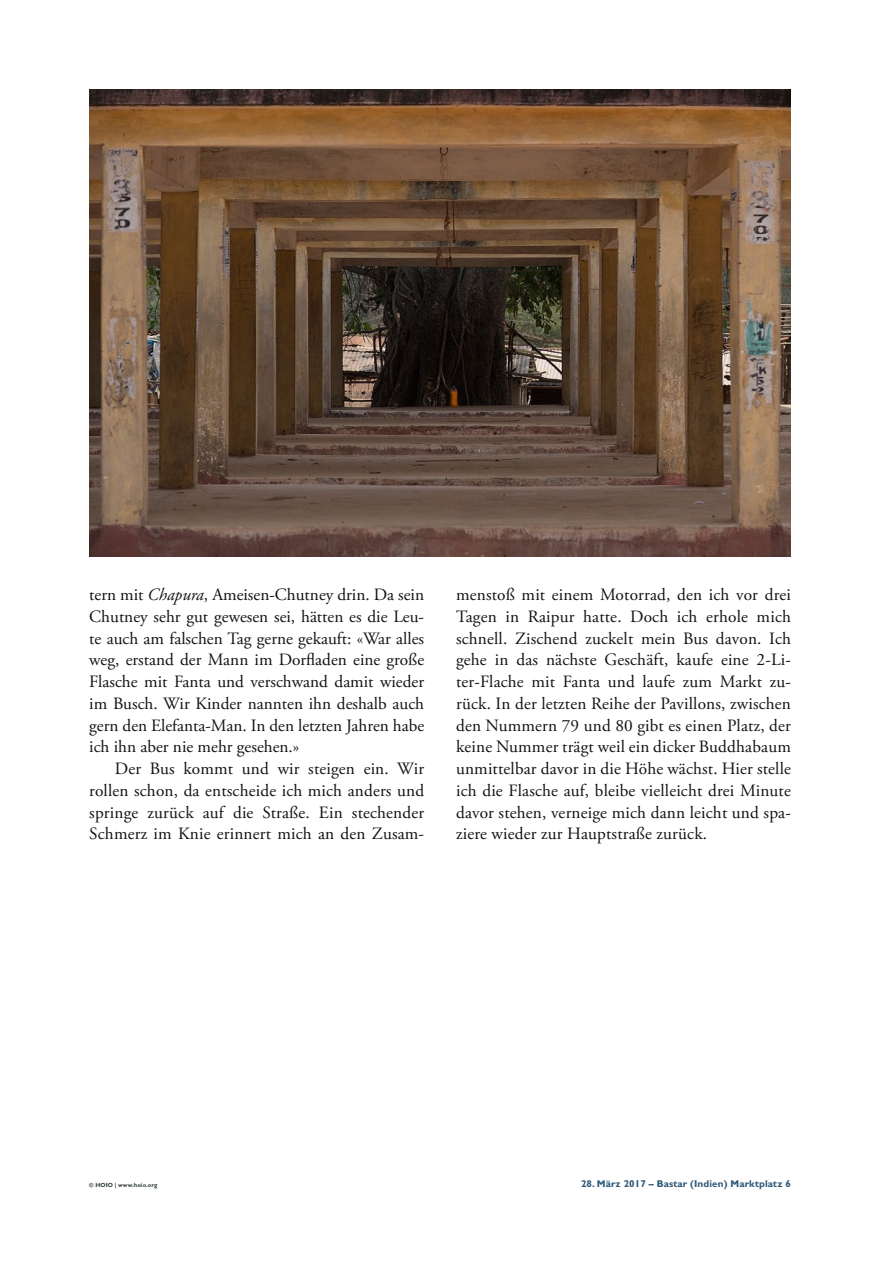
<style>
.page{position:relative;width:893px;height:1263px;background:#fff}
.page>*{position:absolute;margin:0;border:0;box-sizing:border-box;transform-origin:0 0}
.t1{font:17.25px/21.8px "Adobe Garamond Pro";letter-spacing:.01em;color:#121212;text-align:justify}
.t2{font:700 9.9px "Gill Sans MT Pro";letter-spacing:.01em;color:#2e5978}
.t3{font:700 6px "Gill Sans MT Pro";letter-spacing:.01em;color:#313b3d}
.s1{font-style:italic}
</style>
<div class="page">
<img style="left:89px;top:89px;width:702px;height:468px">
<p class="t1" style="left:89px;top:585px;width:336px">tern mit <span class="s1">Chapura</span>, Ameisen-Chutney drin. Da sein Chutney sehr gut gewesen sei, hätten es die Leu&shy;te auch am falschen Tag gerne gekauft: «War alles weg, erstand der Mann im Dorfladen eine große Flasche mit Fanta und verschwand damit wieder im Busch. Wir Kinder nannten ihn deshalb auch gern den Elefanta-Man. In den letzten Jahren habe ich ihn aber nie mehr gesehen.»</p>
<p class="t1" style="left:89px;top:758px;width:336px;text-indent:26px">Der Bus kommt und wir steigen ein. Wir rollen schon, da entscheide ich mich anders und springe zurück auf die Straße. Ein stechender Schmerz im Knie erinnert mich an den Zusam-</p>
<p class="t1" style="left:456px;top:585px;width:336px">menstoß mit einem Motorrad, den ich vor drei Tagen in Raipur hatte. Doch ich erhole mich schnell. Zischend zuckelt mein Bus davon. Ich gehe in das nächste Geschäft, kaufe eine 2-Li&shy;ter-Flache mit Fanta und laufe zum Markt zu&shy;rück. In der letzten Reihe der Pavillons, zwischen den Nummern 79 und 80 gibt es einen Platz, der keine Nummer trägt weil ein dicker Buddhabaum unmittelbar davor in die Höhe wächst. Hier stelle ich die Flasche auf, bleibe vielleicht drei Minute davor stehen, verneige mich dann leicht und spa&shy;ziere wieder zur Hauptstraße zurück.</p>
<p class="t3" style="left:89px;top:1181px;width:70px">© HOIO | www.hoio.org</p>
<p class="t2" style="left:581px;top:1177px;width:211px">28. März 2017 – Bastar (Indien) Marktplatz 6</p>
</div>
